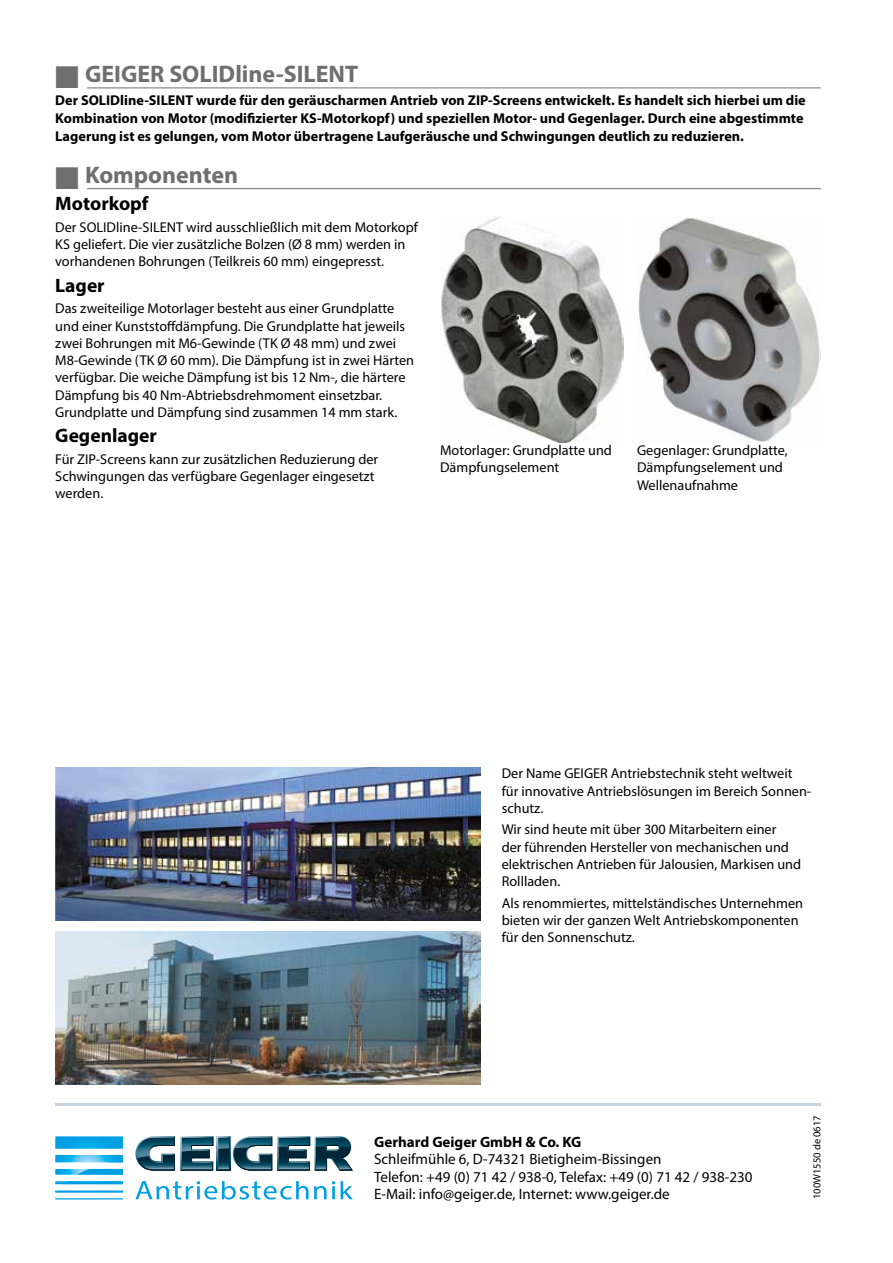
<style>
.page{position:relative;width:893px;height:1263px;background:#fff}
.page>*{position:absolute;margin:0;border:0;box-sizing:border-box;transform-origin:0 0}
.t1{font:700 24px "Myriad Pro";color:#706f6f}
.t2{font:700 19.5px "Myriad Pro";color:#000}
.t3{font:15px/17.4px "Myriad Pro";color:#000}
.t4{font:700 15px "Myriad Pro";color:#000}
.t5{font:14.25px/17.2px "Myriad Pro";color:#000}
.t6{font:700 14.25px/17.7px "Myriad Pro";color:#000}
.t7{font:10.5px "Myriad Pro";color:#000}
</style>
<div class="page">
<svg style="left:135px;top:1181px;width:200px;height:18px"></svg>
<svg style="left:341px;top:1181px;width:12px;height:18px"></svg>
<svg style="left:55px;top:1136px;width:68px;height:63px"></svg>
<svg style="left:135px;top:1136px;width:218px;height:34px"></svg>
<hr style="left:55px;top:1103px;width:766px;height:3px;background:#c8d3dd">
<hr style="left:87px;top:88px;width:734px;height:1px;background:#706f6f">
<hr style="left:87px;top:188px;width:734px;height:1px;background:#706f6f">
<img style="left:638px;top:217px;width:183px;height:225px">
<img style="left:440px;top:217px;width:183px;height:225px">
<img style="left:55px;top:931px;width:425px;height:153px">
<img style="left:55px;top:767px;width:425px;height:154px">
<h1 class="t1" style="left:55px;top:58px;width:305px">■ GEIGER SOLIDline-SILENT</h1>
<p class="t6" style="left:55px;top:91px;width:752px">Der SOLIDline-SILENT wurde für den geräuscharmen Antrieb von ZIP-Screens entwickelt. Es handelt sich hierbei um die<br>Kombination von Motor (modifizierter KS-Motorkopf) und speziellen Motor- und Gegenlager. Durch eine abgestimmte<br>Lagerung ist es gelungen, vom Motor übertragene Laufgeräusche und Schwingungen deutlich zu reduzieren.</p>
<h1 class="t1" style="left:55px;top:159px;width:184px">■ Komponenten</h1>
<h2 class="t2" style="left:55px;top:191px;width:95px">Motorkopf</h2>
<p class="t5" style="left:55px;top:218px;width:364px">Der SOLIDline-SILENT wird ausschließlich mit dem Motorkopf<br>KS geliefert. Die vier zusätzliche Bolzen (Ø 8 mm) werden in vorhandenen Bohrungen (Teilkreis 60 mm) eingepresst.</p>
<h2 class="t2" style="left:55px;top:272px;width:51px">Lager</h2>
<p class="t5" style="left:55px;top:300px;width:360px">Das zweiteilige Motorlager besteht aus einer Grundplatte und einer Kunststoffdämpfung. Die Grundplatte hat jeweils zwei Bohrungen mit M6-Gewinde (TK Ø 48 mm) und zwei M8-Gewinde (TK Ø 60 mm). Die Dämpfung ist in zwei Härten verfügbar. Die weiche Dämpfung ist bis 12 Nm-, die härtere Dämpfung bis 40 Nm-Abtriebsdrehmoment einsetzbar.<br>Grundplatte und Dämpfung sind zusammen 14 mm stark.</p>
<h2 class="t2" style="left:55px;top:423px;width:103px">Gegenlager</h2>
<p class="t5" style="left:55px;top:450px;width:324px">Für ZIP-Screens kann zur zusätzlichen Reduzierung der<br>Schwingungen das verfügbare Gegenlager eingesetzt werden.</p>
<p class="t5" style="left:440px;top:441px;width:173px">Motorlager: Grundplatte und<br>Dämpfungselement</p>
<p class="t5" style="left:637px;top:441px;width:152px">Gegenlager: Grundplatte,<br>Dämpfungselement und<br>Wellenaufnahme</p>
<p class="t5" style="left:502px;top:765px;width:311px">Der Name GEIGER Antriebstechnik steht weltweit für innovative Antriebslösungen im Bereich Sonnen&shy;schutz.</p>
<p class="t5" style="left:502px;top:821px;width:301px">Wir sind heute mit über 300 Mitarbeitern einer<br>der führenden Hersteller von mechanischen und elektrischen Antrieben für Jalousien, Markisen und Rollladen.</p>
<p class="t5" style="left:502px;top:894px;width:303px">Als renommiertes, mittelständisches Unternehmen bieten wir der ganzen Welt Antriebskomponenten für den Sonnenschutz.</p>
<p class="t4" style="left:374px;top:1132px;width:209px">Gerhard Geiger GmbH &amp; Co. KG</p>
<p class="t3" style="left:374px;top:1150px;width:380px">Schleifmühle 6, D-74321 Bietigheim-Bissingen<br>Telefon: +49 (0) 71 42 / 938-0, Telefax: +49 (0) 71 42 / 938-230<br>E-Mail: info@geiger.de, Internet: www.geiger.de</p>
<p class="t7" style="left:810px;top:1199px;width:85px;rotate:-90deg">100W1550 de 0617</p>
</div>
